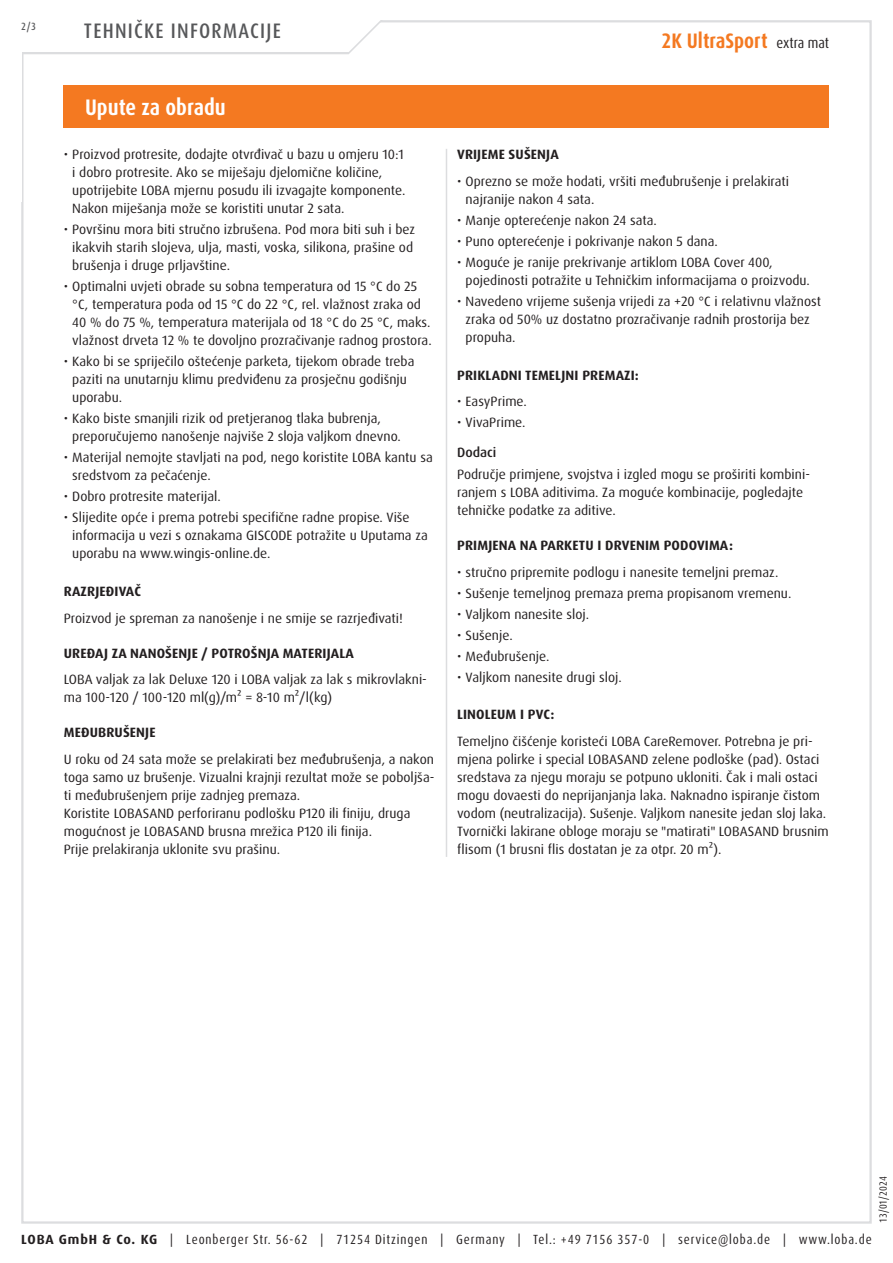
<style>
.page{position:relative;width:893px;height:1263px;background:#fff}
.page>*{position:absolute;margin:0;border:0;box-sizing:border-box;transform-origin:0 0}
.Abschnitt{font:700 condensed 22.5px "Dax Pro";color:#fff}
.t1{font:700 condensed 21px "Dax Pro";color:#f47921}
.t2{font:500 condensed 21px "Dax Pro";letter-spacing:.06em;color:#57585a}
.Text{font:13.5px/18px "Dax Pro";color:#231f20}
.t3{font:700 13.5px "Dax Pro";letter-spacing:.01em;color:#231f20}
.t4{font:500 13.5px "Dax Pro";color:#231f20}
.t5{font:condensed 13.35px "Dax Pro";letter-spacing:.065em;color:#231f20}
.t6{font:condensed 10.5px "Dax Pro";color:#231f20}
.t7{font:500 condensed 10.5px "Dax Pro";color:#57585a}
.s1{font-weight:400;font-size:15px;color:#231f20}
.s2{font-weight:700;font-stretch:normal}
</style>
<div class="page">
<svg style="left:22px;top:20px;width:410px;height:35px"></svg>
<div style="left:64px;top:85px;width:765px;height:43px;background:#f47921"></div>
<hr style="left:446px;top:149px;width:1px;height:708px;background:#dcdddf">
<p class="t7" style="left:21px;top:19px;width:16px">2/3</p>
<h2 class="t2" style="left:84px;top:17px;width:198px">TEHNIČKE INFORMACIJE</h2>
<p class="Abschnitt" style="left:85px;top:93px;width:142px">Upute za obradu</p>
<p class="Text" style="left:72px;top:146px;width:335px;text-indent:-9px">• Proizvod protresite, dodajte otvrđivač u bazu u omjeru 10:1 i dobro protresite. Ako se miješaju djelomične količine, upotrijebite LOBA mjernu posudu ili izvagajte komponente.<br>Nakon miješanja može se koristiti unutar 2 sata.</p>
<p class="Text" style="left:72px;top:221px;width:344px;text-indent:-9px">• Površinu mora biti stručno izbrušena. Pod mora biti suh i bez ikakvih starih slojeva, ulja, masti, voska, silikona, prašine od brušenja i druge prljavštine.</p>
<p class="Text" style="left:72px;top:278px;width:361px;text-indent:-9px">• Optimalni uvjeti obrade su sobna temperatura od 15 °C do 25 °C, temperatura poda od 15 °C do 22 °C, rel. vlažnost zraka od 40 % do 75 %, temperatura materijala od 18 °C do 25 °C, maks. vlažnost drveta 12 % te dovoljno prozračivanje radnog prostora.</p>
<p class="Text" style="left:72px;top:353px;width:344px;text-indent:-9px">• Kako bi se spriječilo oštećenje parketa, tijekom obrade treba paziti na unutarnju klimu predviđenu za prosječnu godišnju uporabu.</p>
<p class="Text" style="left:72px;top:410px;width:330px;text-indent:-9px">• Kako biste smanjili rizik od pretjeranog tlaka bubrenja, preporučujemo nanošenje najviše 2 sloja valjkom dnevno.</p>
<p class="Text" style="left:72px;top:449px;width:362px;text-indent:-9px">• Materijal nemojte stavljati na pod, nego koristite LOBA kantu sa sredstvom za pečaćenje.</p>
<p class="Text" style="left:64px;top:488px;width:159px">• Dobro protresite materijal.</p>
<p class="Text" style="left:72px;top:509px;width:357px;text-indent:-9px">• Slijedite opće i prema potrebi specifične radne propise. Više informacija u vezi s oznakama GISCODE potražite u Uputama za uporabu na www.wingis-online.de.</p>
<p class="t3" style="left:64px;top:583px;width:79px">RAZRJEĐIVAČ</p>
<p class="Text" style="left:64px;top:609px;width:341px">Proizvod je spreman za nanošenje i ne smije se razrjeđivati!</p>
<p class="t3" style="left:64px;top:644px;width:292px">UREĐAJ ZA NANOŠENJE / POTROŠNJA MATERIJALA</p>
<p class="Text" style="left:64px;top:671px;width:365px">LOBA valjak za lak Deluxe 120 i LOBA valjak za lak s mikrovlakni&shy;ma 100-120 / 100-120 ml(g)/m² = 8-10 m²/l(kg)</p>
<p class="t3" style="left:64px;top:724px;width:93px">MEĐUBRUŠENJE</p>
<p class="Text" style="left:64px;top:750px;width:372px;text-align:justify">U roku od 24 sata može se prelakirati bez međubrušenja, a nakon toga samo uz brušenje. Vizualni krajnji rezultat može se poboljša&shy;ti međubrušenjem prije zadnjeg premaza.</p>
<p class="Text" style="left:64px;top:804px;width:348px">Koristite LOBASAND perforiranu podlošku P120 ili finiju, druga mogućnost je LOBASAND brusna mrežica P120 ili finija.</p>
<p class="Text" style="left:64px;top:840px;width:218px">Prije prelakiranja uklonite svu prašinu.</p>
<h2 class="t1" style="left:661px;top:28px;width:169px">2K UltraSport <span class="s1">extra mat</span></h2>
<p class="t3" style="left:457px;top:146px;width:103px">VRIJEME SUŠENJA</p>
<p class="Text" style="left:466px;top:172px;width:325px;text-indent:-9px">• Oprezno se može hodati, vršiti međubrušenje i prelakirati najranije nakon 4 sata.</p>
<p class="Text" style="left:457px;top:211px;width:201px">• Manje opterećenje nakon 24 sata.</p>
<p class="Text" style="left:457px;top:232px;width:262px">• Puno opterećenje i pokrivanje nakon 5 dana.</p>
<p class="Text" style="left:466px;top:253px;width:346px;text-indent:-9px">• Moguće je ranije prekrivanje artiklom LOBA Cover 400, pojedinosti potražite u Tehničkim informacijama o proizvodu.</p>
<p class="Text" style="left:466px;top:292px;width:357px;text-indent:-9px">• Navedeno vrijeme sušenja vrijedi za +20 °C i relativnu vlažnost zraka od 50% uz dostatno prozračivanje radnih prostorija bez propuha.</p>
<p class="t3" style="left:457px;top:366px;width:183px">PRIKLADNI TEMELJNI PREMAZI:</p>
<p class="Text" style="left:457px;top:393px;width:71px">• EasyPrime.</p>
<p class="Text" style="left:457px;top:414px;width:70px">• VivaPrime.</p>
<p class="t4" style="left:457px;top:443px;width:41px">Dodaci</p>
<p class="Text" style="left:457px;top:465px;width:354px">Područje primjene, svojstva i izgled mogu se proširiti kombini&shy;ranjem s LOBA aditivima. Za moguće kombinacije, pogledajte tehničke podatke za aditive.</p>
<p class="t3" style="left:457px;top:537px;width:277px">PRIMJENA NA PARKETU I DRVENIM PODOVIMA:</p>
<p class="Text" style="left:457px;top:563px;width:323px">• stručno pripremite podlogu i nanesite temeljni premaz.</p>
<p class="Text" style="left:457px;top:584px;width:336px">• Sušenje temeljnog premaza prema propisanom vremenu.</p>
<p class="Text" style="left:457px;top:605px;width:134px">• Valjkom nanesite sloj.</p>
<p class="Text" style="left:457px;top:626px;width:57px">• Sušenje.</p>
<p class="Text" style="left:457px;top:647px;width:94px">• Međubrušenje.</p>
<p class="Text" style="left:457px;top:668px;width:166px">• Valjkom nanesite drugi sloj.</p>
<p class="t3" style="left:457px;top:706px;width:99px">LINOLEUM I PVC:</p>
<p class="Text" style="left:457px;top:732px;width:373px">Temeljno čišćenje koristeći LOBA CareRemover. Potrebna je pri&shy;mjena polirke i special LOBASAND zelene podloške (pad). Ostaci sredstava za njegu moraju se potpuno ukloniti. Čak i mali ostaci mogu dovaesti do neprijanjanja laka. Naknadno ispiranje čistom vodom (neutralizacija). Sušenje. Valjkom nanesite jedan sloj laka.<br>Tvornički lakirane obloge moraju se "matirati" LOBASAND brusnim flisom (1 brusni flis dostatan je za otpr. 20 m²).</p>
<p class="t6" style="left:876px;top:1222px;width:48px;rotate:-90deg">13/01/2024</p>
<p class="t5" style="left:21px;top:1230px;width:852px"><span class="s2">LOBA GmbH &amp; Co. KG</span> | Leonberger Str. 56-62 | 71254 Ditzingen | Germany | Tel.: +49 7156 357-0 | service@loba.de | www.loba.de</p>
</div>
